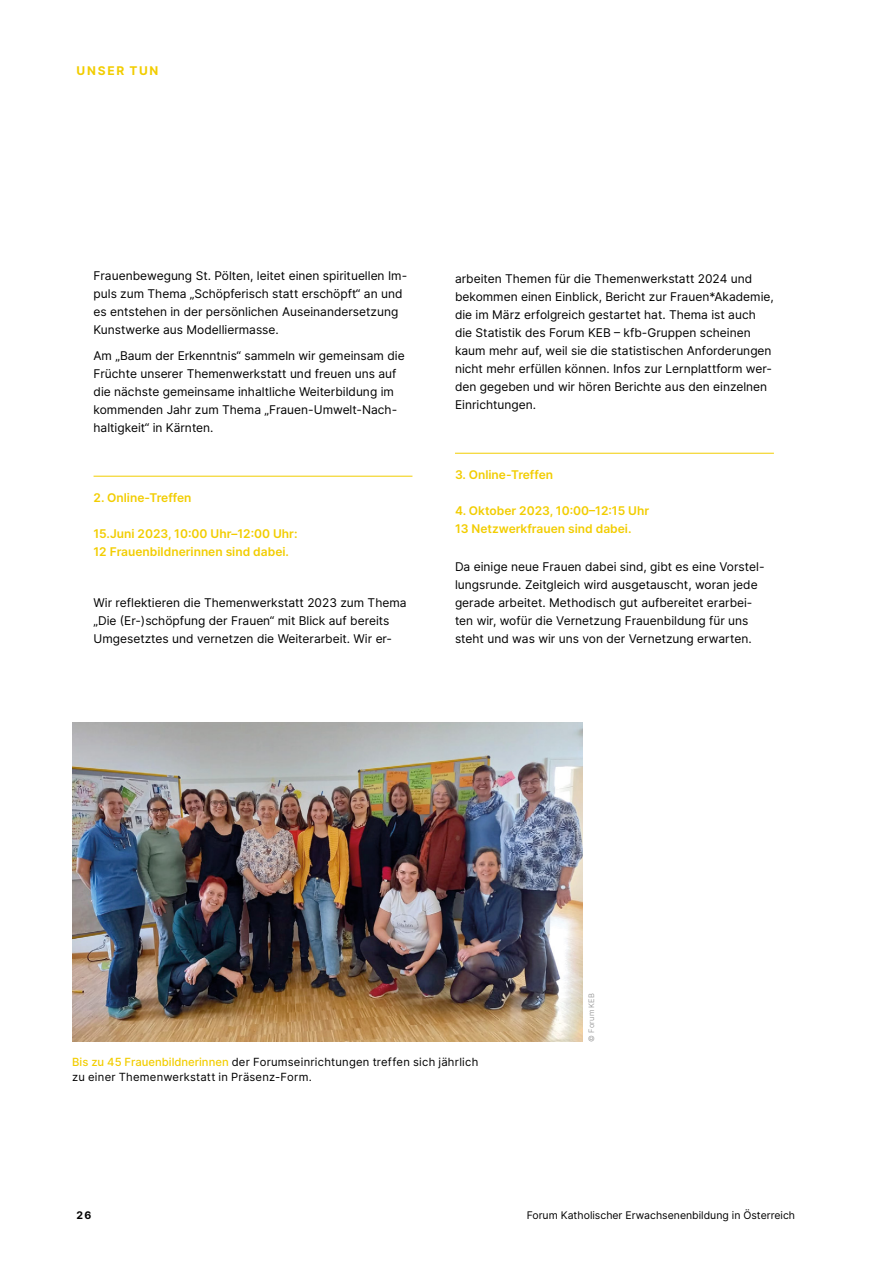
<style>
.page{position:relative;width:893px;height:1263px;background:#fff}
.page>*{position:absolute;margin:0;border:0;box-sizing:border-box;transform-origin:0 0}
.Liste_Pkt{font:12px/18px "Inter";color:#000}
.Thema_Schwerkunkt_Se{font:600 12px/18px "Inter";color:#f2cd00}
.t1{font:700 12px "Inter";letter-spacing:.15em;color:#f2cd00}
.Bildtext{font:11.25px/15px "Inter";letter-spacing:.02em;color:#000}
.t2{font:10.5px "Inter";color:#000}
.t3{font:700 10.5px "Inter";color:#000}
.Foto{font:300 7.5px "Inter";letter-spacing:.03em;color:#878787}
.s1{font-weight:500;color:#f2cd00}
</style>
<div class="page">
<hr style="left:94px;top:476px;width:318px;height:1px;background:#f2cd00">
<hr style="left:455px;top:453px;width:319px;height:1px;background:#f2cd00">
<img style="left:72px;top:723px;width:511px;height:319px">
<p class="t1" style="left:77px;top:62px;width:83px">UNSER TUN</p>
<p class="Liste_Pkt" style="left:94px;top:266px;width:315px">Frauenbewegung St. Pölten, leitet einen spirituellen Im&shy;puls zum Thema „Schöpferisch statt erschöpft“ an und es entstehen in der persönlichen Auseinandersetzung Kunstwerke aus Modelliermasse.</p>
<p class="Liste_Pkt" style="left:94px;top:346px;width:313px">Am „Baum der Erkenntnis“ sammeln wir gemeinsam die Früchte unserer Themenwerkstatt und freuen uns auf die nächste gemeinsame inhaltliche Weiterbildung im kommenden Jahr zum Thema „Frauen-Umwelt-Nach&shy;haltigkeit“ in Kärnten.</p>
<p class="Thema_Schwerkunkt_Se" style="left:94px;top:488px;width:100px">2. Online-Treffen</p>
<p class="Thema_Schwerkunkt_Se" style="left:94px;top:524px;width:205px">15.Juni 2023, 10:00 Uhr–12:00 Uhr:<br>12 Frauenbildnerinnen sind dabei.</p>
<p class="Liste_Pkt" style="left:94px;top:593px;width:315px">Wir reflektieren die Themenwerkstatt 2023 zum Thema „Die (Er-)schöpfung der Frauen“ mit Blick auf bereits<br>Umgesetztes und vernetzen die Weiterarbeit. Wir er-</p>
<p class="Liste_Pkt" style="left:455px;top:269px;width:320px">arbeiten Themen für die Themenwerkstatt 2024 und bekommen einen Einblick, Bericht zur Frauen*Akademie, die im März erfolgreich gestartet hat. Thema ist auch die Statistik des Forum KEB – kfb-Gruppen scheinen kaum mehr auf, weil sie die statistischen Anforderungen nicht mehr erfüllen können. Infos zur Lernplattform wer&shy;den gegeben und wir hören Berichte aus den einzelnen Einrichtungen.</p>
<p class="Thema_Schwerkunkt_Se" style="left:455px;top:465px;width:100px">3. Online-Treffen</p>
<p class="Thema_Schwerkunkt_Se" style="left:455px;top:501px;width:196px">4. Oktober 2023, 10:00–12:15 Uhr<br>13 Netzwerkfrauen sind dabei.</p>
<p class="Liste_Pkt" style="left:455px;top:557px;width:311px">Da einige neue Frauen dabei sind, gibt es eine Vorstel&shy;lungsrunde. Zeitgleich wird ausgetauscht, woran jede gerade arbeitet. Methodisch gut aufbereitet erarbei&shy;ten wir, wofür die Vernetzung Frauenbildung für uns steht und was wir uns von der Vernetzung erwarten.</p>
<p class="Foto" style="left:586px;top:1042px;width:50px;rotate:-90deg">© Forum KEB</p>
<p class="Bildtext" style="left:72px;top:1054px;width:408px"><span class="s1">Bis zu 45 Frauenbildnerinnen</span> der Forumseinrichtungen treffen sich jährlich zu einer Themenwerkstatt in Präsenz-Form.</p>
<p class="t3" style="left:77px;top:1207px;width:16px">26</p>
<p class="t2" style="left:527px;top:1208px;width:270px">Forum Katholischer Erwachsenenbildung in Österreich</p>
</div>
